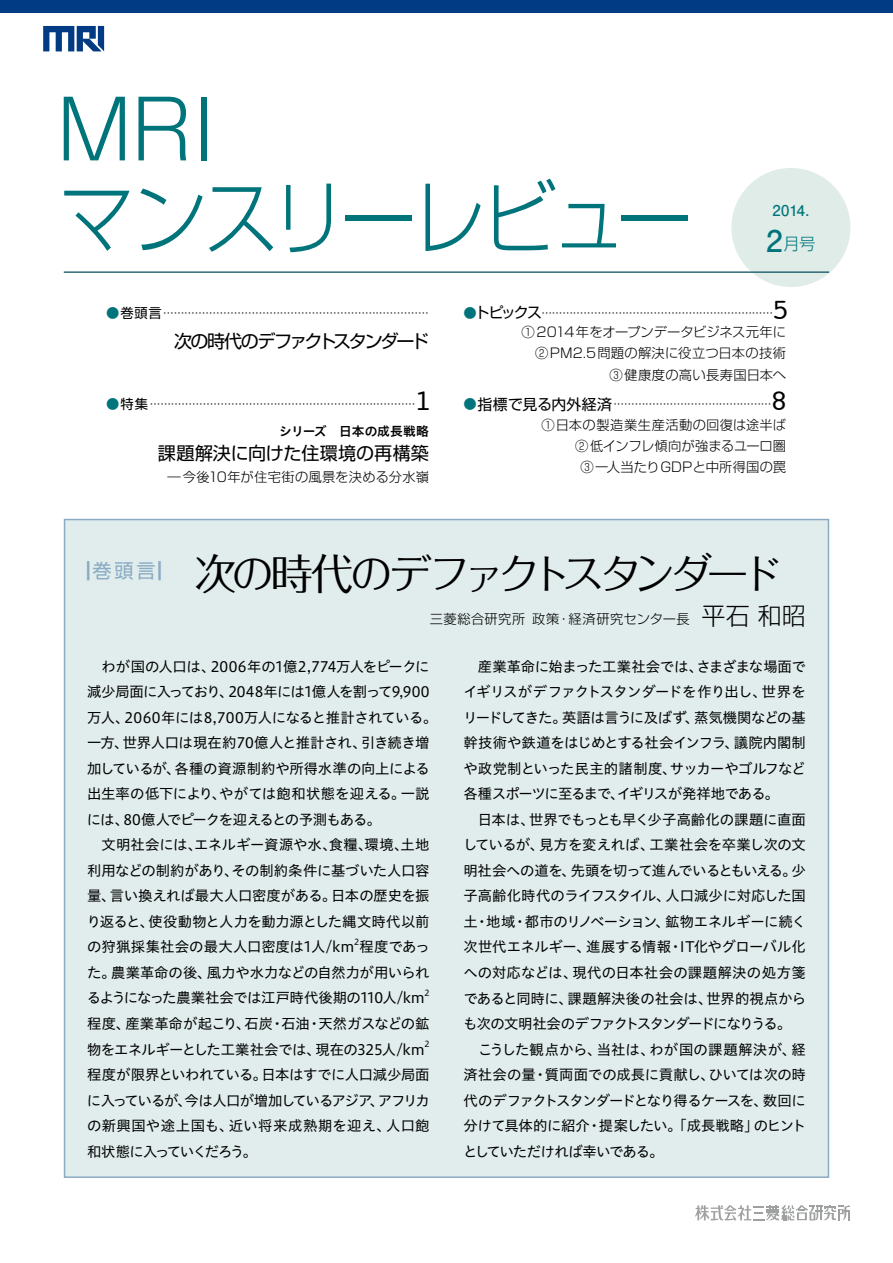
<style>
.page{position:relative;width:893px;height:1263px;background:#fff}
.page>*{position:absolute;margin:0;border:0;box-sizing:border-box;transform-origin:0 0}
.t1{font:300 80.85px/88.2px "Shin Go Pro";letter-spacing:-.05em;color:#00747b}
.t2{font:42.45px "Folk Pro";letter-spacing:-.135em;color:#000}
.t3{font:29.7px "Courier";color:#000}
.t4{font:19.2px "Shin Go Pro";color:#8aabc4}
.t5{font:18px "Shin Go Pro";letter-spacing:-.115em;color:#000}
.t6{font:18px "Shin Go Pro";letter-spacing:-.005em;color:#000}
.t7{font:300 16.5px "Shin Go Pro";color:#00747b}
.t8{font:700 14.85px "Futo Go B101 Pro";color:#00747b}
.t9{font:14.4px/25.5px "Hiragino UD Sans Std W4";letter-spacing:-.025em;color:#000}
.t10{font:300 13.35px/21.3px "Shin Go Pro";letter-spacing:.015em;color:#000;text-align:right}
.t11{font:300 13.35px "Shin Go Pro";letter-spacing:.035em;color:#000}
.t12{font:12.75px "Hiragino UD Sans Std W6";letter-spacing:-.015em;color:#000}
.t13{font:10.65px "Shin Go Pro";color:#000}
.t14{font:8.4px "Hiragino UD Sans Std W4";color:#000}
.s1{font-family:"Futo Go B101 Pro";font-weight:700;font-size:29.7px}
.s2{font-size:13.35px;color:#00747b}
.s3{font-size:13.35px}
.s4{font-size:14.85px}
.s5{font-size:23.85px}
</style>
<div class="page">
<svg style="left:43px;top:26px;width:61px;height:25px"></svg>
<div style="left:0;top:0;width:893px;height:13px;background:#003b83"></div>
<div style="left:64px;top:519px;width:765px;height:659px;background:#e0edec;border:1px solid #8aabc4"></div>
<svg style="left:695px;top:1205px;width:155px;height:15px"></svg>
<div style="left:731px;top:168px;width:119px;height:119px;background:#e0ece7;border-radius:50%"></div>
<hr style="left:64px;top:271px;width:765px;height:2px;background:#296876">
<h1 class="t1" style="left:56px;top:76px;width:637px">MRI<br>マンスリーレビュー</h1>
<p class="t8" style="left:772px;top:199px;width:38px">2014.</p>
<p class="t7" style="left:766px;top:230px;width:51px"><span class="s1">2</span>月号</p>
<p class="t13" style="left:106px;top:304px;width:324px"><span class="s2">●</span><span class="s3">巻頭言</span>…………………………………………………………………</p>
<p class="t5" style="left:174px;top:326px;width:256px">次の時代のデファクトスタンダード</p>
<p class="t13" style="left:106px;top:395px;width:311px"><span class="s2">●</span><span class="s3">特集</span> …………………………………………………………………</p>
<h3 class="t3" style="left:414px;top:378px;width:19px">1</h3>
<p class="t12" style="left:279px;top:422px;width:151px">シリーズ　日本の成長戦略</p>
<p class="t6" style="left:158px;top:439px;width:273px">課題解決に向けた住環境の再構築</p>
<p class="t10" style="left:168px;top:464px;width:263px">―今後10年が住宅街の風景を決める分水嶺</p>
<p class="t13" style="left:463px;top:304px;width:311px"><span class="s2">●</span><span class="s4">トピックス</span>…………………………………………………………</p>
<h3 class="t3" style="left:772px;top:287px;width:19px">5</h3>
<p class="t10" style="left:522px;top:320px;width:266px">①2014年をオープンデータビジネス元年に<br>②PM2.5問題の解決に役立つ日本の技術<br>③健康度の高い長寿国日本へ</p>
<p class="t13" style="left:463px;top:395px;width:310px"><span class="s2">●</span><span class="s4">指標で見る内外経済</span> ………………………………………</p>
<h3 class="t3" style="left:770px;top:378px;width:19px">8</h3>
<p class="t10" style="left:542px;top:412px;width:246px">①日本の製造業生産活動の回復は途半ば<br>②低インフレ傾向が強まるユーロ圏<br>③一人当たりGDPと中所得国の罠</p>
<h3 class="t4" style="left:87px;top:555px;width:92px">▏巻頭言▏</h3>
<h2 class="t2" style="left:194px;top:538px;width:590px">次の時代のデファクトスタンダード</h2>
<p class="t11" style="left:430px;top:608px;width:378px">三菱総合研究所 政策・経済研究センター長 <span class="s5">平石 和昭</span></p>
<p class="t9" style="left:87px;top:653px;width:352px">　わが国の人口は、2006年の1億2,774万人をピークに減少局面に入っており、2048年には1億人を割って9,900万人、2060年には8,700万人になると推計されている。一方、世界人口は現在約70億人と推計され、引き続き増加しているが、各種の資源制約や所得水準の向上による出生率の低下により、やがては飽和状態を迎える。一説には、80億人でピークを迎えるとの予測もある。<br>　文明社会には、エネルギー資源や水、食糧、環境、土地利用などの制約があり、その制約条件に基づいた人口容量、言い換えれば最大人口密度がある。日本の歴史を振り返ると、使役動物と人力を動力源とした縄文時代以前の狩猟採集社会の最大人口密度は1人/km 程度であっ</p>
<p class="t9" style="left:463px;top:653px;width:345px">　産業革命に始まった工業社会では、さまざまな場面でイギリスがデファクトスタンダードを作り出し、世界をリードしてきた。英語は言うに及ばず、蒸気機関などの基幹技術や鉄道をはじめとする社会インフラ、議院内閣制や政党制といった民主的諸制度、サッカーやゴルフなど各種スポーツに至るまで、イギリスが発祥地である。<br>　日本は、世界でもっとも早く少子高齢化の課題に直面しているが、見方を変えれば、工業社会を卒業し次の文明社会への道を、先頭を切って進んでいるともいえる。少子高齢化時代のライフスタイル、人口減少に対応した国土・地域・都市のリノベーション、鉱物エネルギーに続く次世代エネルギー、進展する情報・IT化やグローバル化への対応などは、現代の日本社会の課題解決の処方箋であると同時に、課題解決後の社会は、世界的視点からも次の文明社会のデファクトスタンダードになりうる。　こうした観点から、当社は、わが国の課題解決が、経済社会の量・質両面での成長に貢献し、ひいては次の時代のデファクトスタンダードとなり得るケースを、数回に分けて具体的に紹介・提案したい。「成長戦略」のヒントとしていただければ幸いである。</p>
<p class="t14" style="left:354px;top:936px;width:7px">2</p>
<p class="t9" style="left:87px;top:959px;width:344px">た。農業革命の後、風力や水力などの自然力が用いられるようになった農業社会では江戸時代後期の110人/km</p>
<p class="t14" style="left:424px;top:987px;width:7px">2</p>
<p class="t9" style="left:87px;top:1010px;width:344px">程度、産業革命が起こり、石炭・石油・天然ガスなどの鉱物をエネルギーとした工業社会では、現在の325人/km</p>
<p class="t14" style="left:424px;top:1038px;width:7px">2</p>
<p class="t9" style="left:87px;top:1061px;width:344px;text-align:justify">程度が限界といわれている。日本はすでに人口減少局面に入っているが、今は人口が増加しているアジア、アフリカの新興国や途上国も、近い将来成熟期を迎え、人口飽和状態に入っていくだろう。</p>
</div>
